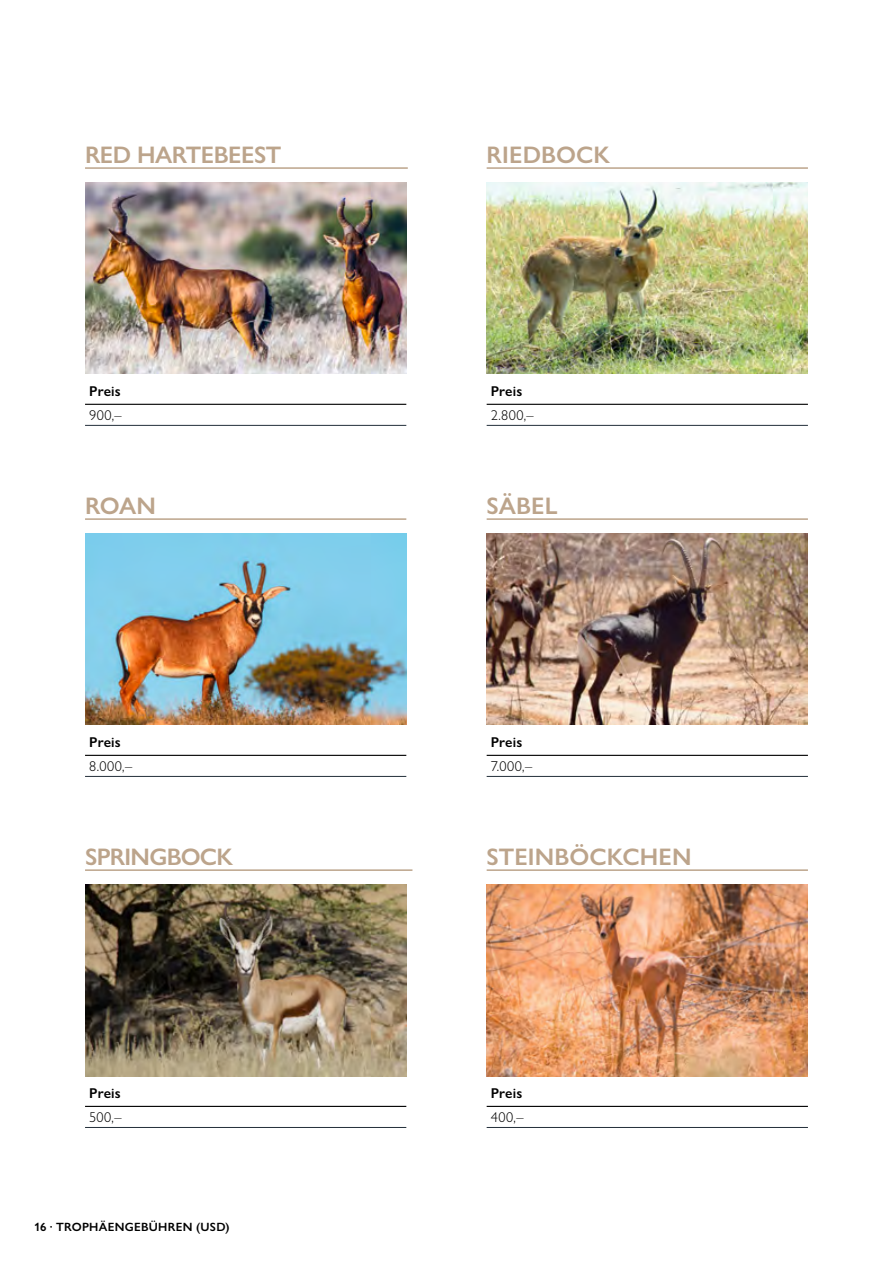
<style>
.page{position:relative;width:893px;height:1263px;background:#fff}
.page>*{position:absolute;margin:0;border:0;box-sizing:border-box;transform-origin:0 0}
.t1{font:600 24px "Gill Sans Nova";letter-spacing:-.01em;color:#bca48b}
.t2{font:600 24px "Gill Sans Nova";letter-spacing:.01em;color:#bca48b}
.t3{font:600 24px "Gill Sans Nova";letter-spacing:-.03em;color:#bca48b}
.t4{font:300 14.25px "Gill Sans Nova";letter-spacing:.04em;color:#000}
.t5{font:600 14.25px "Gill Sans Nova";letter-spacing:.01em;color:#000}
.t6{font:600 12px "Gill Sans Nova";letter-spacing:.025em;color:#000}
</style>
<div class="page">
<img style="left:85px;top:183px;width:321px;height:191px">
<img style="left:85px;top:534px;width:321px;height:191px">
<img style="left:85px;top:885px;width:321px;height:191px">
<img style="left:487px;top:183px;width:321px;height:191px">
<img style="left:487px;top:885px;width:321px;height:191px">
<img style="left:487px;top:534px;width:321px;height:191px">
<hr style="left:85px;top:1106px;width:321px;height:1px;background:#000">
<hr style="left:85px;top:1127px;width:321px;height:1px;background:#232f3a">
<hr style="left:487px;top:1106px;width:321px;height:1px;background:#000">
<hr style="left:487px;top:1127px;width:321px;height:1px;background:#232f3a">
<hr style="left:85px;top:404px;width:321px;height:1px;background:#000">
<hr style="left:85px;top:425px;width:321px;height:1px;background:#232f3a">
<hr style="left:487px;top:404px;width:321px;height:1px;background:#000">
<hr style="left:487px;top:425px;width:321px;height:1px;background:#232f3a">
<hr style="left:487px;top:755px;width:321px;height:1px;background:#000">
<hr style="left:487px;top:776px;width:321px;height:1px;background:#232f3a">
<hr style="left:85px;top:755px;width:321px;height:1px;background:#000">
<hr style="left:85px;top:776px;width:321px;height:1px;background:#232f3a">
<hr style="left:85px;top:167px;width:323px;height:2px;background:#bca48b">
<hr style="left:85px;top:518px;width:321px;height:2px;background:#bca48b">
<hr style="left:85px;top:869px;width:327px;height:2px;background:#bca48b">
<hr style="left:487px;top:167px;width:321px;height:2px;background:#bca48b">
<hr style="left:487px;top:518px;width:321px;height:2px;background:#bca48b">
<hr style="left:487px;top:869px;width:321px;height:2px;background:#bca48b">
<h1 class="t1" style="left:85px;top:140px;width:198px">RED HARTEBEEST</h1>
<h1 class="t1" style="left:487px;top:140px;width:125px">RIEDBOCK</h1>
<p class="t5" style="left:89px;top:382px;width:33px">Preis</p>
<p class="t4" style="left:89px;top:406px;width:34px">900,–</p>
<p class="t5" style="left:491px;top:382px;width:33px">Preis</p>
<p class="t4" style="left:491px;top:406px;width:44px">2.800,–</p>
<h1 class="t1" style="left:85px;top:491px;width:72px">ROAN</h1>
<h1 class="t1" style="left:487px;top:491px;width:70px">SÄBEL</h1>
<p class="t5" style="left:89px;top:733px;width:33px">Preis</p>
<p class="t4" style="left:89px;top:757px;width:44px">8.000,–</p>
<p class="t5" style="left:491px;top:733px;width:33px">Preis</p>
<p class="t4" style="left:491px;top:757px;width:43px">7.000,–</p>
<h1 class="t3" style="left:85px;top:842px;width:150px">SPRINGBOCK</h1>
<h1 class="t2" style="left:487px;top:842px;width:207px">STEINBÖCKCHEN</h1>
<p class="t5" style="left:89px;top:1084px;width:33px">Preis</p>
<p class="t4" style="left:89px;top:1108px;width:34px">500,–</p>
<p class="t5" style="left:491px;top:1084px;width:33px">Preis</p>
<p class="t4" style="left:491px;top:1108px;width:34px">400,–</p>
<p class="t6" style="left:34px;top:1219px;width:40px">16 · Troph</p>
<p class="t6" style="left:99px;top:1219px;width:18px">äengeb</p>
<p class="t6" style="left:149px;top:1219px;width:19px">ühren</p>
<p class="t6" style="left:196px;top:1219px;width:35px">(USD)</p>
</div>
